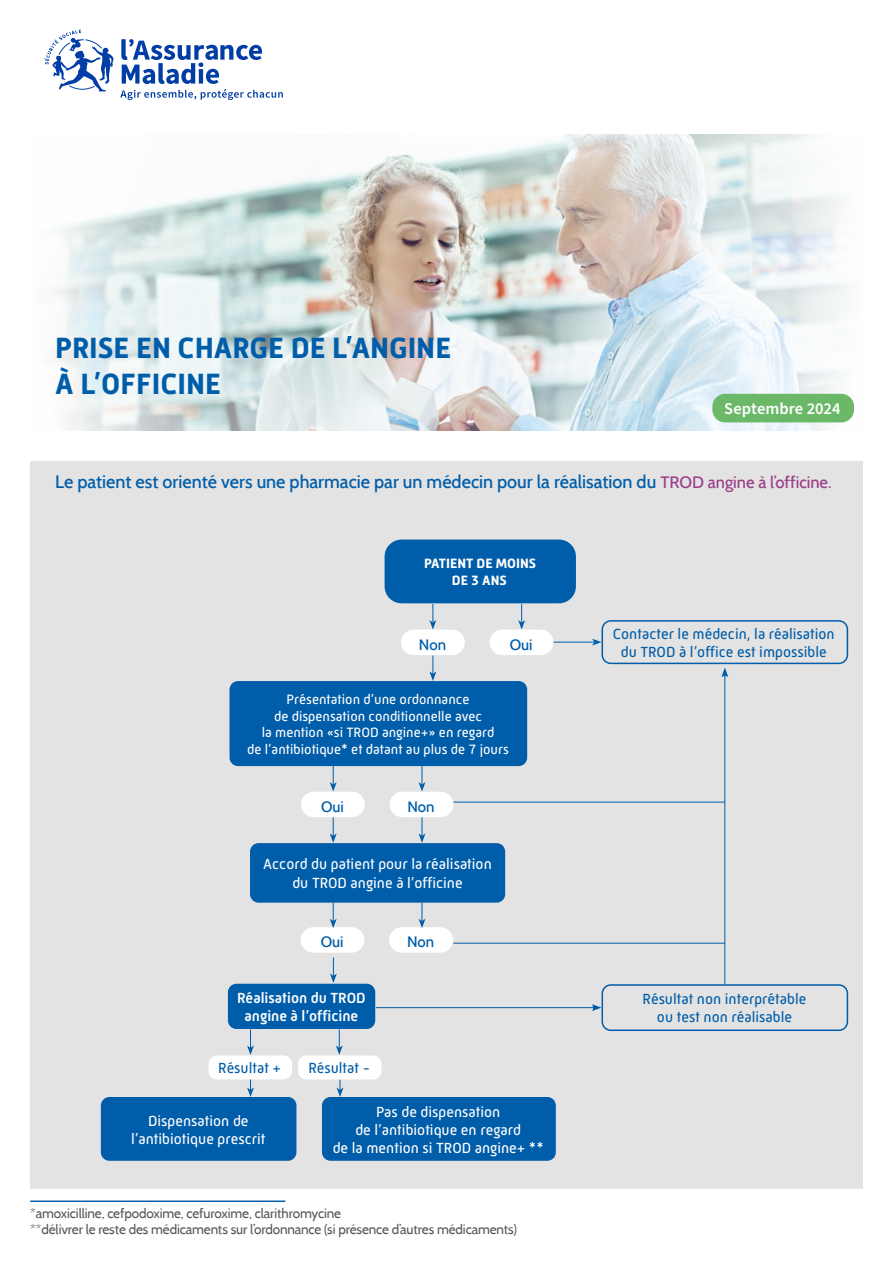
<style>
.page{position:relative;width:893px;height:1263px;background:#fff}
.page>*{position:absolute;margin:0;border:0;box-sizing:border-box;transform-origin:0 0}
.t1{font:700 30px/36px "Mic 32 New";color:#005da9}
.t2{font:500 18px "Cabin";color:#005da9}
.t3{font:600 16.5px "Source Sans Pro";color:#fff}
.t4{font:15px/18px "Mic 32 New";color:#fff;text-align:center}
.t5{font:15px/18px "Mic 32 New";color:#005da9;text-align:center}
.t6{font:500 15px/18px "Mic 32 New";color:#fff;text-align:center}
.t7{font:500 15px "Cabin";letter-spacing:-.005em;color:#005da9}
.t8{font:13.8px/16.6px "Mic 32 New";color:#fff;text-align:center}
.t9{font:700 13.8px/16.6px "Mic 32 New";color:#fff;text-align:center}
.t10{font:13.5px/15.8px "Cabin";letter-spacing:-.01em;color:#575756}
.s1{font-size:16.5px;color:#9c418b}
</style>
<div class="page">
<img style="left:53px;top:134px;width:802px;height:296px">
<hr style="left:30px;top:1200px;width:255px;height:2px;background:#005da9">
<div style="left:30px;top:461px;width:833px;height:728px;background:#e3e3e3"></div>
<svg style="left:429px;top:655px;width:7px;height:26px"></svg>
<svg style="left:120px;top:39px;width:163px;height:61px"></svg>
<svg style="left:44px;top:30px;width:70px;height:62px"></svg>
<div style="left:712px;top:394px;width:142px;height:28px;background:#6bb869;border-radius:13px"></div>
<div style="left:322px;top:1097px;width:234px;height:64px;background:#005da9;border-radius:9px"></div>
<div style="left:101px;top:1097px;width:195px;height:64px;background:#005da9;border-radius:9px"></div>
<div style="left:230px;top:681px;width:297px;height:85px;background:#005da9;border-radius:9px"></div>
<div style="left:250px;top:843px;width:255px;height:60px;background:#005da9;border-radius:9px"></div>
<div style="left:601px;top:620px;width:247px;height:44px;border:2px solid #005da9;border-radius:9px"></div>
<div style="left:601px;top:984px;width:247px;height:47px;border:2px solid #005da9;border-radius:9px"></div>
<hr style="left:553px;top:642px;width:41px;height:1px;background:#005da9">
<svg style="left:592px;top:639px;width:9px;height:7px"></svg>
<svg style="left:337px;top:1079px;width:6px;height:18px"></svg>
<svg style="left:247px;top:1079px;width:7px;height:18px"></svg>
<svg style="left:330px;top:957px;width:7px;height:26px"></svg>
<svg style="left:429px;top:604px;width:7px;height:26px"></svg>
<svg style="left:518px;top:604px;width:7px;height:26px"></svg>
<div style="left:385px;top:539px;width:191px;height:64px;background:#005da9;border-radius:17px"></div>
<div style="left:401px;top:630px;width:64px;height:25px;background:#fff;border-radius:13px"></div>
<div style="left:490px;top:630px;width:63px;height:25px;background:#fff;border-radius:13px"></div>
<hr style="left:453px;top:802px;width:272px;height:1px;background:#005da9">
<hr style="left:453px;top:943px;width:272px;height:1px;background:#005da9">
<hr style="left:376px;top:1007px;width:218px;height:1px;background:#005da9">
<svg style="left:592px;top:1004px;width:9px;height:7px"></svg>
<hr style="left:724px;top:675px;width:1px;height:309px;background:#005da9">
<svg style="left:721px;top:667px;width:7px;height:10px"></svg>
<svg style="left:330px;top:766px;width:7px;height:25px"></svg>
<svg style="left:419px;top:766px;width:6px;height:25px"></svg>
<div style="left:301px;top:792px;width:64px;height:25px;background:#fff;border-radius:13px"></div>
<div style="left:390px;top:792px;width:63px;height:25px;background:#fff;border-radius:13px"></div>
<svg style="left:330px;top:817px;width:7px;height:26px"></svg>
<svg style="left:419px;top:817px;width:6px;height:26px"></svg>
<div style="left:301px;top:927px;width:63px;height:26px;background:#fff;border-radius:13px"></div>
<div style="left:389px;top:927px;width:64px;height:26px;background:#fff;border-radius:13px"></div>
<svg style="left:330px;top:903px;width:7px;height:25px"></svg>
<svg style="left:419px;top:903px;width:6px;height:25px"></svg>
<svg style="left:247px;top:1029px;width:7px;height:26px"></svg>
<svg style="left:336px;top:1029px;width:7px;height:26px"></svg>
<div style="left:208px;top:1055px;width:84px;height:24px;background:#fff;border-radius:9px"></div>
<div style="left:298px;top:1055px;width:84px;height:24px;background:#fff;border-radius:9px"></div>
<div style="left:228px;top:984px;width:147px;height:45px;background:#005da9;border-radius:9px"></div>
<h1 class="t1" style="left:55px;top:330px;width:398px">PRISE EN CHARGE DE L’ANGINE<br>À L’OFFICINE</h1>
<p class="t3" style="left:724px;top:397px;width:118px">Septembre 2024</p>
<p class="t2" style="left:55px;top:470px;width:778px">Le patient est orienté vers une pharmacie par un médecin pour la réalisation du <span class="s1">TROD angine à l’officine.</span></p>
<p class="t9" style="left:424px;top:555px;width:113px">PATIENT DE MOINS<br>DE 3 ANS</p>
<p class="t7" style="left:419px;top:635px;width:29px">Non</p>
<p class="t7" style="left:510px;top:635px;width:24px">Oui</p>
<p class="t8" style="left:247px;top:691px;width:263px">Présentation d’une ordonnance<br>de dispensation conditionnelle avec<br>la mention «si TROD angine+» en regard<br>de l’antibiotique* et datant au plus de 7 jours</p>
<p class="t7" style="left:321px;top:797px;width:24px">Oui</p>
<p class="t7" style="left:408px;top:797px;width:29px">Non</p>
<p class="t4" style="left:263px;top:854px;width:230px;line-height:19.5px">Accord du patient pour la réalisation du TROD angine à l’officine</p>
<p class="t7" style="left:321px;top:933px;width:24px">Oui</p>
<p class="t7" style="left:407px;top:933px;width:29px">Non</p>
<p class="t6" style="left:237px;top:989px;width:130px">Réalisation du TROD angine à l’officine</p>
<p class="t5" style="left:218px;top:1059px;width:64px">Résultat +</p>
<p class="t5" style="left:308px;top:1059px;width:63px">Résultat -</p>
<p class="t4" style="left:131px;top:1111px;width:136px">Dispensation de l’antibiotique prescrit</p>
<p class="t4" style="left:333px;top:1102px;width:212px">Pas de dispensation<br>de l’antibiotique en regard<br>de la mention si TROD angine+ **</p>
<p class="t10" style="left:30px;top:1205px;width:488px">*amoxicilline, cefpodoxime, cefuroxime, clarithromycine<br>**délivrer le reste des médicaments sur l’ordonnance (si présence d’autres médicaments)</p>
<p class="t5" style="left:613px;top:625px;width:223px">Contacter le médecin, la réalisation du TROD à l’office est impossible</p>
<p class="t5" style="left:643px;top:990px;width:165px">Résultat non interprétable ou test non réalisable</p>
</div>
